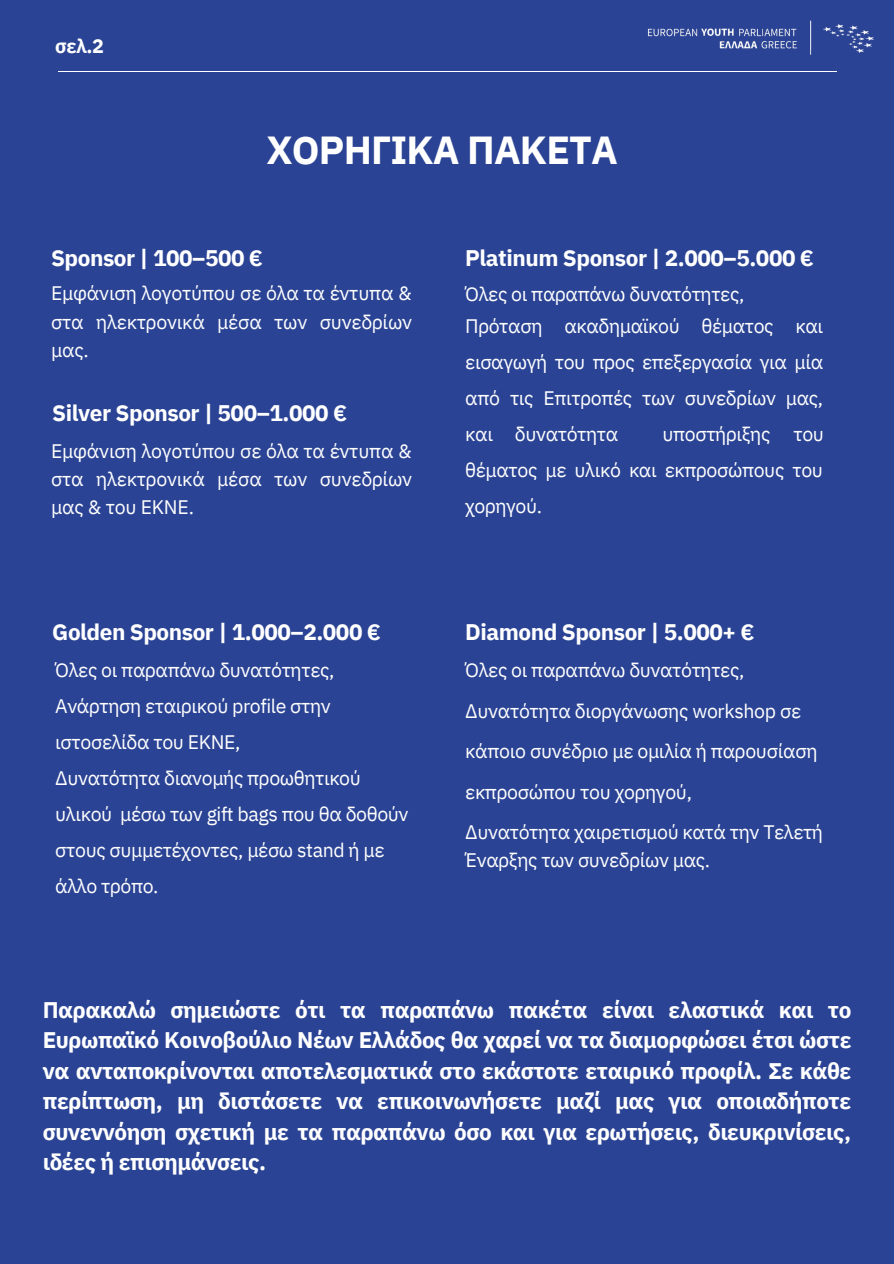
<style>
.page{position:relative;width:894px;height:1264px;background:#fff}
.page>*{position:absolute;margin:0;border:0;box-sizing:border-box;transform-origin:0 0}
.t1{font:700 39px "IBM Plex Sans";letter-spacing:-.02em;color:#fff}
.t2{font:700 22.5px/30.5px "IBM Plex Sans";letter-spacing:-.02em;color:#fff;text-align:justify}
.t3{font:700 19.65px "IBM Plex Sans";color:#fff}
.t4{font:19.5px/36px "IBM Plex Sans";letter-spacing:-.02em;color:#fff;text-align:justify}
</style>
<div class="page">
<div style="left:0;top:0;width:893px;height:1263px;background:#2a4394"></div>
<hr style="left:58px;top:71px;width:778px;height:1px;background:#fff">
<img style="left:648px;top:20px;width:226px;height:35px">
<p class="t3" style="left:55px;top:33px;width:50px">σελ.2</p>
<p class="t1" style="left:266px;top:124px;width:353px">ΧΟΡΗΓΙΚΑ ΠΑΚΕΤΑ</p>
<p class="t2" style="left:51px;top:243px;width:213px">Sponsor | 100–500 €</p>
<p class="t4" style="left:51px;top:279px;width:362px;line-height:28.2px">Εμφάνιση λογοτύπου σε όλα τα έντυπα &amp; στα ηλεκτρονικά μέσα των συνεδρίων μας.</p>
<p class="t2" style="left:52px;top:397px;width:296px">Silver Sponsor | 500–1.000 €</p>
<p class="t4" style="left:51px;top:436px;width:362px;line-height:28.2px">Εμφάνιση λογοτύπου σε όλα τα έντυπα &amp; στα ηλεκτρονικά μέσα των συνεδρίων μας &amp; του ΕΚΝΕ.</p>
<p class="t2" style="left:465px;top:243px;width:350px">Platinum Sponsor | 2.000–5.000 €</p>
<p class="t4" style="left:465px;top:275px;width:280px">Όλες οι παραπάνω δυνατότητες,</p>
<p class="t4" style="left:465px;top:308px;width:359px">Πρόταση ακαδημαϊκού θέματος και εισαγωγή του προς επεξεργασία για μία από τις Επιτροπές των συνεδρίων μας, και δυνατότητα</p>
<p class="t4" style="left:465px;top:416px;width:360px;text-indent:197px">υποστήριξης του θέματος με υλικό και εκπροσώπους του χορηγού.</p>
<p class="t2" style="left:52px;top:616px;width:330px">Golden Sponsor | 1.000–2.000 €</p>
<p class="t2" style="left:465px;top:616px;width:291px">Diamond Sponsor | 5.000+ €</p>
<p class="t4" style="left:55px;top:651px;width:280px">Όλες οι παραπάνω δυνατότητες,</p>
<p class="t4" style="left:55px;top:687px;width:277px">Ανάρτηση εταιρικού profile στην ιστοσελίδα του ΕΚΝΕ,</p>
<p class="t4" style="left:55px;top:759px;width:354px;text-align:left">Δυνατότητα διανομής προωθητικού υλικού μέσω των gift bags που θα δοθούν στους συμμετέχοντες, μέσω stand ή με άλλο τρόπο.</p>
<p class="t4" style="left:465px;top:651px;width:280px">Όλες οι παραπάνω δυνατότητες,</p>
<p class="t4" style="left:465px;top:690px;width:354px;line-height:40.5px;text-align:left">Δυνατότητα διοργάνωσης workshop σε κάποιο συνέδριο με ομιλία ή παρουσίαση εκπροσώπου του χορηγού,</p>
<p class="t4" style="left:465px;top:814px;width:359px">Δυνατότητα χαιρετισμού κατά την Τελετή</p>
<p class="t4" style="left:465px;top:842px;width:246px">Έναρξης των συνεδρίων μας.</p>
<p class="t2" style="left:43px;top:994px;width:810px">Παρακαλώ σημειώστε ότι τα παραπάνω πακέτα είναι ελαστικά και το Ευρωπαϊκό Κοινοβούλιο Νέων Ελλάδος θα χαρεί να τα διαμορφώσει έτσι ώστε να ανταποκρίνονται αποτελεσματικά στο εκάστοτε εταιρικό προφίλ. Σε κάθε περίπτωση, μη διστάσετε να επικοινωνήσετε μαζί μας για οποιαδήποτε συνεννόηση σχετική με τα παραπάνω όσο και για ερωτήσεις, διευκρινίσεις, ιδέες ή επισημάνσεις.</p>
</div>
